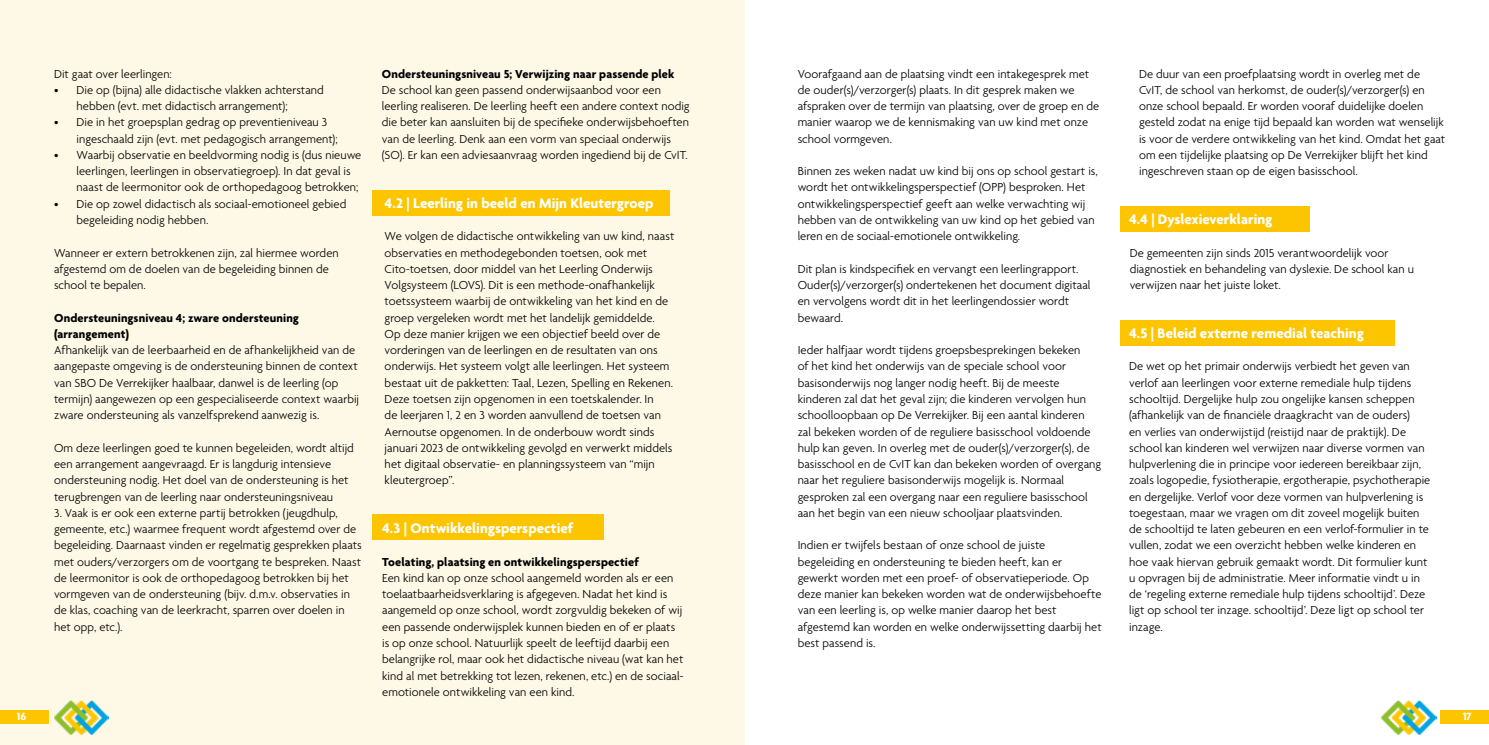
<style>
.page{position:relative;width:1489px;height:745px;background:#fff}
.page>*{position:absolute;margin:0;border:0;box-sizing:border-box;transform-origin:0 0}
.t1{font:700 15px "Agenda";color:#fff}
.t2{font:300 12.5px/16.2px "Agenda";letter-spacing:.005em;color:#000}
.t3{font:300 12.5px/16.2px "Agenda";letter-spacing:.005em;color:#020203}
.t4{font:700 12.5px/16.2px "Agenda";letter-spacing:.01em;color:#020203}
.t5{font:700 12.5px "Agenda";letter-spacing:.01em;color:#000}
.t6{font:700 11.25px "Agenda";color:#fff}
</style>
<div class="page">
<div style="left:0;top:0;width:744px;height:744px;background:#fef9e6"></div>
<div style="left:372px;top:190px;width:298px;height:26px;background:#fdc500"></div>
<div style="left:372px;top:514px;width:231px;height:25px;background:#fdc500"></div>
<div style="left:1120px;top:206px;width:189px;height:25px;background:#fdc500"></div>
<div style="left:1120px;top:320px;width:274px;height:25px;background:#fdc500"></div>
<div style="left:1440px;top:710px;width:48px;height:13px;background:#fdc500"></div>
<div style="left:0;top:710px;width:49px;height:13px;background:#fdc500"></div>
<img style="left:54px;top:700px;width:54px;height:33px">
<img style="left:1381px;top:700px;width:55px;height:33px">
<p class="t3" style="left:54px;top:66px;width:119px">Dit gaat over leerlingen:</p>
<p class="t3" style="left:77px;top:82px;width:249px;text-indent:-22px">• Die op (bijna) alle didactische vlakken achterstand hebben (evt. met didactisch arrangement);</p>
<p class="t3" style="left:77px;top:115px;width:263px;text-indent:-22px">• Die in het groepsplan gedrag op preventieniveau 3 ingeschaald zijn (evt. met pedagogisch arrangement);</p>
<p class="t3" style="left:77px;top:147px;width:286px;text-indent:-22px">• Waarbij observatie en beeldvorming nodig is (dus nieuwe leerlingen, leerlingen in observatiegroep). In dat geval is naast de leermonitor ook de orthopedagoog betrokken;</p>
<p class="t3" style="left:77px;top:196px;width:271px;text-indent:-22px">• Die op zowel didactisch als sociaal-emotioneel gebied begeleiding nodig hebben.</p>
<p class="t3" style="left:54px;top:245px;width:286px">Wanneer er extern betrokkenen zijn, zal hiermee worden afgestemd om de doelen van de begeleiding binnen de school te bepalen.</p>
<p class="t4" style="left:54px;top:310px;width:246px">Ondersteuningsniveau 4; zware ondersteuning (arrangement)</p>
<p class="t3" style="left:54px;top:342px;width:307px">Afhankelijk van de leerbaarheid en de afhankelijkheid van de aangepaste omgeving is de ondersteuning binnen de context van SBO De Verrekijker haalbaar, danwel is de leerling (op termijn) aangewezen op een gespecialiseerde context waarbij zware ondersteuning als vanzelfsprekend aanwezig is.</p>
<p class="t3" style="left:54px;top:440px;width:301px">Om deze leerlingen goed te kunnen begeleiden, wordt altijd een arrangement aangevraagd. Er is langdurig intensieve ondersteuning nodig. Het doel van de ondersteuning is het terugbrengen van de leerling naar ondersteuningsniveau</p>
<p class="t3" style="left:54px;top:505px;width:309px">3. Vaak is er ook een externe partij betrokken (jeugdhulp, gemeente, etc.) waarmee frequent wordt afgestemd over de begeleiding. Daarnaast vinden er regelmatig gesprekken plaats met ouders/verzorgers om de voortgang te bespreken. Naast de leermonitor is ook de orthopedagoog betrokken bij het vormgeven van de ondersteuning (bijv. d.m.v. observaties in de klas, coaching van de leerkracht, sparren over doelen in het opp, etc.).</p>
<p class="t4" style="left:382px;top:66px;width:294px">Ondersteuningsniveau 5; Verwijzing naar passende plek</p>
<p class="t3" style="left:382px;top:82px;width:309px">De school kan geen passend onderwijsaanbod voor een leerling realiseren. De leerling heeft een andere context nodig die beter kan aansluiten bij de specifieke onderwijsbehoeften van de leerling. Denk aan een vorm van speciaal onderwijs (SO). Er kan een adviesaanvraag worden ingediend bij de CvIT.</p>
<p class="t1" style="left:384px;top:195px;width:270px">4.2 | Leerling in beeld en Mijn Kleutergroep</p>
<p class="t2" style="left:384px;top:229px;width:291px">We volgen de didactische ontwikkeling van uw kind, naast observaties en methodegebonden toetsen, ook met Cito-toetsen, door middel van het Leerling Onderwijs Volgsysteem (LOVS). Dit is een methode-onafhankelijk toetssysteem waarbij de ontwikkeling van het kind en de groep vergeleken wordt met het landelijk gemiddelde.<br>Op deze manier krijgen we een objectief beeld over de vorderingen van de leerlingen en de resultaten van ons onderwijs. Het systeem volgt alle leerlingen. Het systeem bestaat uit de pakketten: Taal, Lezen, Spelling en Rekenen.<br>Deze toetsen zijn opgenomen in een toetskalender. In<br>de leerjaren 1, 2 en 3 worden aanvullend de toetsen van Aernoutse opgenomen. In de onderbouw wordt sinds januari 2023 de ontwikkeling gevolgd en verwerkt middels het digitaal observatie- en planningssysteem van “mijn kleutergroep”.</p>
<p class="t1" style="left:382px;top:520px;width:192px">4.3 | Ontwikkelingsperspectief</p>
<p class="t5" style="left:382px;top:554px;width:258px">Toelating, plaatsing en ontwikkelingsperspectief</p>
<p class="t2" style="left:382px;top:570px;width:303px">Een kind kan op onze school aangemeld worden als er een toelaatbaarheidsverklaring is afgegeven. Nadat het kind is aangemeld op onze school, wordt zorgvuldig bekeken of wij een passende onderwijsplek kunnen bieden en of er plaats is op onze school. Natuurlijk speelt de leeftijd daarbij een belangrijke rol, maar ook het didactische niveau (wat kan het kind al met betrekking tot lezen, rekenen, etc.) en de sociaal&shy;emotionele ontwikkeling van een kind.</p>
<p class="t2" style="left:797px;top:66px;width:303px">Voorafgaand aan de plaatsing vindt een intakegesprek met de ouder(s)/verzorger(s) plaats. In dit gesprek maken we afspraken over de termijn van plaatsing, over de groep en de manier waarop we de kennismaking van uw kind met onze school vormgeven.</p>
<p class="t2" style="left:797px;top:164px;width:302px">Binnen zes weken nadat uw kind bij ons op school gestart is, wordt het ontwikkelingsperspectief (OPP) besproken. Het ontwikkelingsperspectief geeft aan welke verwachting wij hebben van de ontwikkeling van uw kind op het gebied van leren en de sociaal-emotionele ontwikkeling.</p>
<p class="t2" style="left:797px;top:261px;width:294px">Dit plan is kindspecifiek en vervangt een leerlingrapport.<br>Ouder(s)/verzorger(s) ondertekenen het document digitaal en vervolgens wordt dit in het leerlingendossier wordt bewaard.</p>
<p class="t2" style="left:797px;top:342px;width:305px">Ieder halfjaar wordt tijdens groepsbesprekingen bekeken<br>of het kind het onderwijs van de speciale school voor basisonderwijs nog langer nodig heeft. Bij de meeste kinderen zal dat het geval zijn; die kinderen vervolgen hun schoolloopbaan op De Verrekijker. Bij een aantal kinderen zal bekeken worden of de reguliere basisschool voldoende hulp kan geven. In overleg met de ouder(s)/verzorger(s), de basisschool en de CvIT kan dan bekeken worden of overgang naar het reguliere basisonderwijs mogelijk is. Normaal gesproken zal een overgang naar een reguliere basisschool aan het begin van een nieuw schooljaar plaatsvinden.</p>
<p class="t2" style="left:797px;top:537px;width:305px">Indien er twijfels bestaan of onze school de juiste begeleiding en ondersteuning te bieden heeft, kan er gewerkt worden met een proef- of observatieperiode. Op deze manier kan bekeken worden wat de onderwijsbehoefte van een leerling is, op welke manier daarop het best afgestemd kan worden en welke onderwijssetting daarbij het best passend is.</p>
<p class="t2" style="left:1138px;top:66px;width:308px">De duur van een proefplaatsing wordt in overleg met de CvIT, de school van herkomst, de ouder(s)/verzorger(s) en onze school bepaald. Er worden vooraf duidelijke doelen gesteld zodat na enige tijd bepaald kan worden wat wenselijk is voor de verdere ontwikkeling van het kind. Omdat het gaat om een tijdelijke plaatsing op De Verrekijker blijft het kind ingeschreven staan op de eigen basisschool.</p>
<p class="t1" style="left:1129px;top:211px;width:145px">4.4 | Dyslexieverklaring</p>
<p class="t2" style="left:1129px;top:245px;width:286px">De gemeenten zijn sinds 2015 verantwoordelijk voor diagnostiek en behandeling van dyslexie. De school kan u verwijzen naar het juiste loket.</p>
<p class="t1" style="left:1129px;top:325px;width:236px">4.5 | Beleid externe remedial teaching</p>
<p class="t2" style="left:1129px;top:359px;width:303px">De wet op het primair onderwijs verbiedt het geven van verlof aan leerlingen voor externe remediale hulp tijdens schooltijd. Dergelijke hulp zou ongelijke kansen scheppen (afhankelijk van de financiële draagkracht van de ouders)<br>en verlies van onderwijstijd (reistijd naar de praktijk). De school kan kinderen wel verwijzen naar diverse vormen van hulpverlening die in principe voor iedereen bereikbaar zijn, zoals logopedie, fysiotherapie, ergotherapie, psychotherapie en dergelijke. Verlof voor deze vormen van hulpverlening is toegestaan, maar we vragen om dit zoveel mogelijk buiten de schooltijd te laten gebeuren en een verlof-formulier in te vullen, zodat we een overzicht hebben welke kinderen en hoe vaak hiervan gebruik gemaakt wordt. Dit formulier kunt u opvragen bij de administratie. Meer informatie vindt u in de ‘regeling externe remediale hulp tijdens schooltijd’. Deze ligt op school ter inzage. schooltijd’. Deze ligt op school ter inzage.</p>
<p class="t6" style="left:17px;top:710px;width:11px">16</p>
<p class="t6" style="left:1462px;top:710px;width:10px">17</p>
</div>
